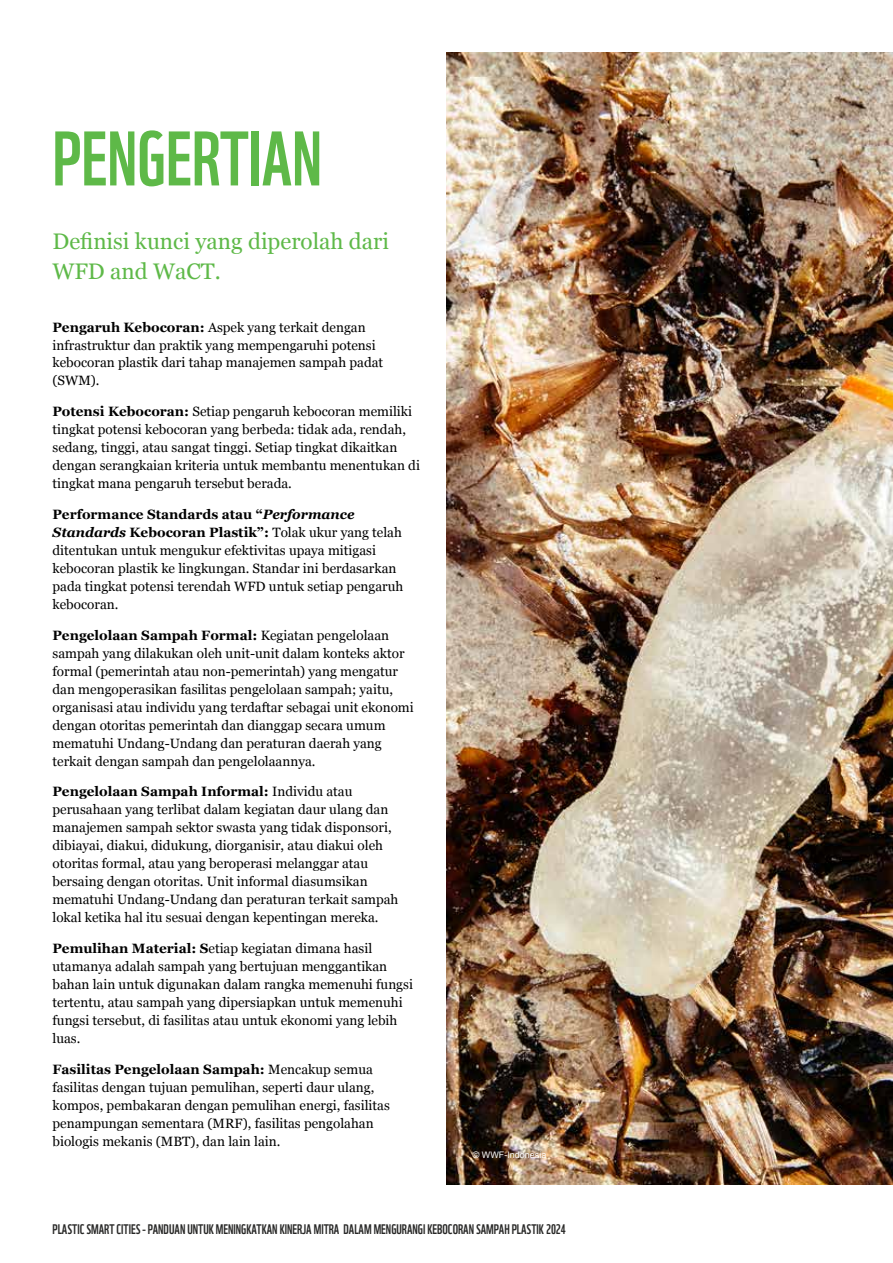
<style>
.page{position:relative;width:893px;height:1263px;background:#fff}
.page>*{position:absolute;margin:0;border:0;box-sizing:border-box;transform-origin:0 0}
.t1{font:75px "WWF";color:#5eb948}
.t2{font:22.5px/30px "Georgia";color:#5eb948}
.t3{font:13.5px/18px "Georgia";color:#000}
.t4{font:13.5px "WWF";color:#282827}
.t5{font:9px "Arial";color:#fff}
.s1{font-weight:700}
.s2{font-weight:700;font-style:italic}
</style>
<div class="page">
<img style="left:446px;top:53px;width:447px;height:1131px">
<h1 class="t1" style="left:53px;top:100px;width:271px">PENGERTIAN</h1>
<h2 class="t2" style="left:53px;top:226px;width:338px">Definisi kunci yang diperolah dari<br>WFD and WaCT.</h2>
<p class="t3" style="left:53px;top:317px;width:332px"><span class="s1">Pengaruh Kebocoran:</span> Aspek yang terkait dengan infrastruktur dan praktik yang mempengaruhi potensi kebocoran plastik dari tahap manajemen sampah padat (SWM).</p>
<p class="t3" style="left:53px;top:402px;width:369px"><span class="s1">Potensi Kebocoran:</span> Setiap pengaruh kebocoran memiliki tingkat potensi kebocoran yang berbeda: tidak ada, rendah, sedang, tinggi, atau sangat tinggi. Setiap tingkat dikaitkan dengan serangkaian kriteria untuk membantu menentukan di tingkat mana pengaruh tersebut berada.</p>
<p class="t3" style="left:53px;top:505px;width:352px"><span class="s1">Performance Standards atau “</span><span class="s2">Performance Standards</span> <span class="s1">Kebocoran Plastik”:</span> Tolak ukur yang telah ditentukan untuk mengukur efektivitas upaya mitigasi kebocoran plastik ke lingkungan. Standar ini berdasarkan pada tingkat potensi terendah WFD untuk setiap pengaruh kebocoran.</p>
<p class="t3" style="left:53px;top:625px;width:363px"><span class="s1">Pengelolaan Sampah Formal:</span> Kegiatan pengelolaan sampah yang dilakukan oleh unit-unit dalam konteks aktor formal (pemerintah atau non-pemerintah) yang mengatur dan mengoperasikan fasilitas pengelolaan sampah; yaitu, organisasi atau individu yang terdaftar sebagai unit ekonomi dengan otoritas pemerintah dan dianggap secara umum mematuhi Undang-Undang dan peraturan daerah yang terkait dengan sampah dan pengelolaannya.</p>
<p class="t3" style="left:53px;top:782px;width:347px"><span class="s1">Pengelolaan Sampah Informal:</span> Individu atau perusahaan yang terlibat dalam kegiatan daur ulang dan manajemen sampah sektor swasta yang tidak disponsori, dibiayai, diakui, didukung, diorganisir, atau diakui oleh otoritas formal, atau yang beroperasi melanggar atau bersaing dengan otoritas. Unit informal diasumsikan mematuhi Undang-Undang dan peraturan terkait sampah lokal ketika hal itu sesuai dengan kepentingan mereka.</p>
<p class="t3" style="left:53px;top:939px;width:362px"><span class="s1">Pemulihan Material: S</span>etiap kegiatan dimana hasil utamanya adalah sampah yang bertujuan menggantikan bahan lain untuk digunakan dalam rangka memenuhi fungsi tertentu, atau sampah yang dipersiapkan untuk memenuhi fungsi tersebut, di fasilitas atau untuk ekonomi yang lebih luas.</p>
<p class="t3" style="left:53px;top:1060px;width:339px"><span class="s1">Fasilitas Pengelolaan Sampah:</span> Mencakup semua fasilitas dengan tujuan pemulihan, seperti daur ulang, kompos, pembakaran dengan pemulihan energi, fasilitas penampungan sementara (MRF), fasilitas pengolahan biologis mekanis (MBT), dan lain lain.</p>
<p class="t5" style="left:473px;top:1149px;width:75px">© WWF-Indonesia</p>
<p class="t4" style="left:53px;top:1219px;width:515px">PLASTIC SMART CITIES - PANDUAN UNTUK MENINGKATKAN KINERJA MITRA DALAM MENGURANGI KEBOCORAN SAMPAH PLASTIK 2024</p>
</div>
